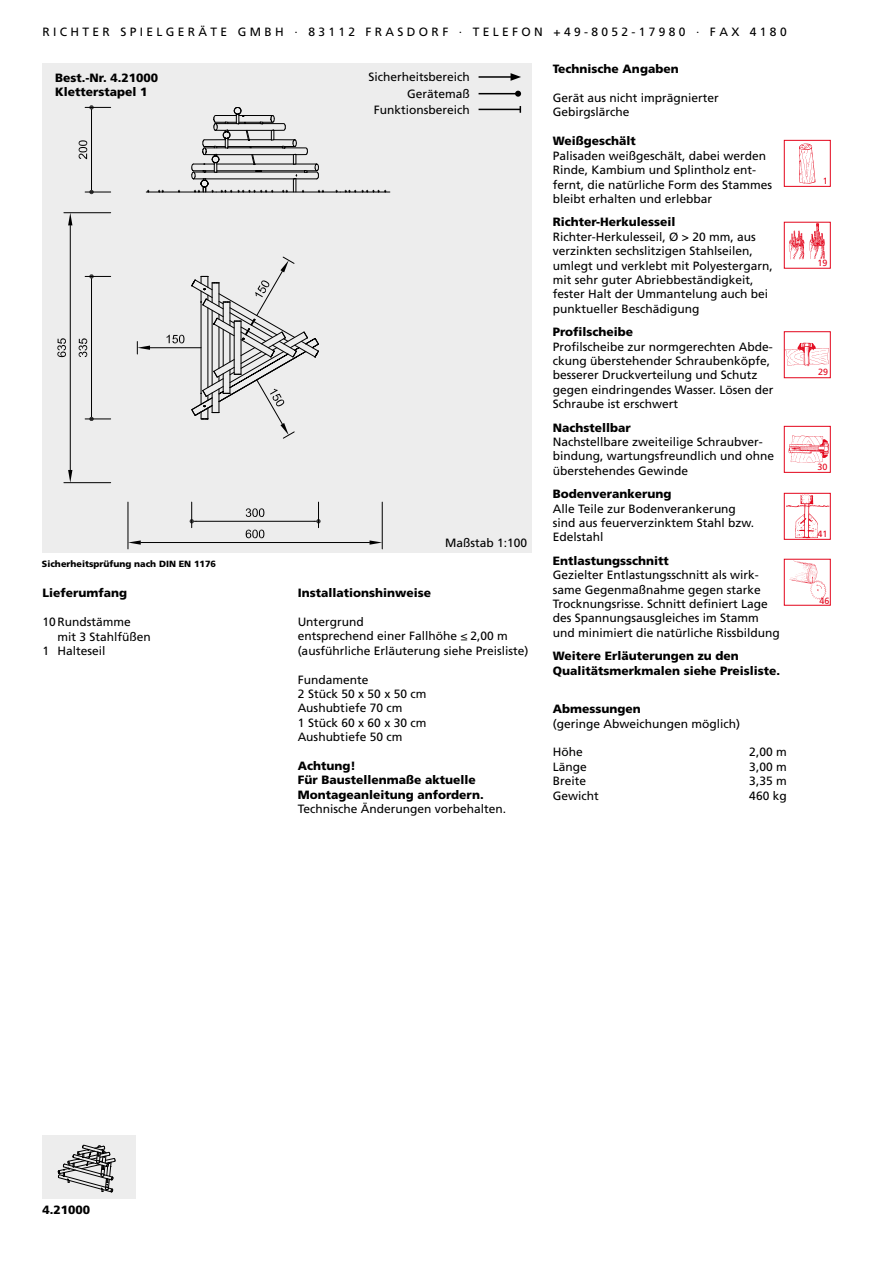
<style>
.page{position:relative;width:893px;height:1263px;background:#fff}
.page>*{position:absolute;margin:0;border:0;box-sizing:border-box;transform-origin:0 0}
.t1{font:12px/14.4px "Frutiger LT Std";color:#000}
.t2{font:900 12px/14.4px "Frutiger LT Std";color:#000}
.t3{font:900 9px "Frutiger LT Std";color:#000}
.t4{font:9px "Frutiger LT Std";color:#e3051b}
</style>
<div class="page">
<div style="left:784px;top:493px;width:47px;height:47px;border:1px solid #e3051b"></div>
<img style="left:786px;top:494px;width:43px;height:44px">
<div style="left:784px;top:140px;width:47px;height:47px;border:1px solid #e3051b"></div>
<img style="left:799px;top:143px;width:17px;height:41px">
<div style="left:784px;top:331px;width:47px;height:47px;border:1px solid #e3051b"></div>
<img style="left:784px;top:342px;width:45px;height:25px">
<div style="left:784px;top:426px;width:47px;height:47px;border:1px solid #e3051b"></div>
<img style="left:788px;top:435px;width:41px;height:28px">
<div style="left:784px;top:222px;width:47px;height:47px;border:1px solid #e3051b"></div>
<img style="left:785px;top:223px;width:42px;height:39px">
<div style="left:784px;top:559px;width:47px;height:47px;border:1px solid #e3051b"></div>
<img style="left:789px;top:561px;width:37px;height:38px">
<div style="left:43px;top:64px;width:488px;height:489px;background:#ededed"></div>
<div style="left:43px;top:1135px;width:93px;height:64px;background:#ededed"></div>
<svg style="left:58px;top:1145px;width:58px;height:48px"></svg>
<hr style="left:91px;top:112px;width:1px;height:76px;background:#000">
<svg style="left:85px;top:188px;width:26px;height:6px"></svg>
<svg style="left:85px;top:105px;width:26px;height:7px"></svg>
<svg style="left:79px;top:140px;width:8px;height:19px"></svg>
<hr style="left:196px;top:521px;width:118px;height:1px;background:#000">
<svg style="left:190px;top:502px;width:6px;height:26px"></svg>
<svg style="left:314px;top:502px;width:7px;height:26px"></svg>
<svg style="left:246px;top:508px;width:18px;height:9px"></svg>
<hr style="left:91px;top:281px;width:1px;height:134px;background:#000">
<svg style="left:85px;top:415px;width:26px;height:6px"></svg>
<svg style="left:85px;top:274px;width:26px;height:7px"></svg>
<svg style="left:79px;top:338px;width:8px;height:19px"></svg>
<hr style="left:128px;top:502px;width:1px;height:47px;background:#000">
<hr style="left:382px;top:502px;width:1px;height:47px;background:#000">
<hr style="left:141px;top:542px;width:229px;height:1px;background:#000">
<svg style="left:128px;top:540px;width:13px;height:5px"></svg>
<svg style="left:370px;top:540px;width:12px;height:5px"></svg>
<svg style="left:246px;top:530px;width:18px;height:8px"></svg>
<hr style="left:146px;top:192px;width:70px;height:1px;background:#000">
<hr style="left:340px;top:192px;width:50px;height:1px;background:#000">
<hr style="left:64px;top:482px;width:47px;height:1px;background:#000">
<hr style="left:64px;top:212px;width:47px;height:1px;background:#000">
<hr style="left:70px;top:225px;width:1px;height:245px;background:#000">
<svg style="left:68px;top:470px;width:4px;height:13px"></svg>
<svg style="left:68px;top:213px;width:4px;height:12px"></svg>
<svg style="left:57px;top:338px;width:9px;height:19px"></svg>
<hr style="left:150px;top:347px;width:51px;height:1px;background:#000">
<svg style="left:137px;top:341px;width:13px;height:13px"></svg>
<svg style="left:157px;top:107px;width:230px;height:332px"></svg>
<hr style="left:479px;top:76px;width:34px;height:2px;background:#000">
<svg style="left:511px;top:73px;width:10px;height:8px"></svg>
<hr style="left:479px;top:93px;width:39px;height:1px;background:#000">
<svg style="left:515px;top:91px;width:6px;height:6px"></svg>
<hr style="left:479px;top:109px;width:41px;height:1px;background:#000">
<p class="t1" style="left:43px;top:25px;width:746px">R I C H T E R S P I E L G E R Ä T E G M B H · 8 3 1 1 2 F R A S D O R F · T E L E F O N + 4 9 - 8 0 5 2 - 1 7 9 8 0 · F A X 4 1 8 0</p>
<p class="t2" style="left:55px;top:70px;width:104px">Best.-Nr. 4.21000<br>Kletterstapel 1</p>
<p class="t3" style="left:42px;top:558px;width:176px">Sicherheitsprüfung nach DIN EN 1176</p>
<p class="t2" style="left:43px;top:586px;width:86px">Lieferumfang</p>
<p class="t1" style="left:43px;top:615px;width:90px">10Rundstämme</p>
<p class="t1" style="left:57px;top:629px;width:95px">mit 3 Stahlfüßen</p>
<p class="t1" style="left:43px;top:644px;width:64px">1 Halteseil</p>
<p class="t1" style="left:368px;top:69px;width:103px;line-height:16.2px;text-align:right">Sicherheitsbereich<br>Gerätemaß<br>Funktionsbereich</p>
<p class="t1" style="left:445px;top:535px;width:84px">Maßstab 1:100</p>
<p class="t2" style="left:298px;top:586px;width:135px">Installationshinweise</p>
<p class="t1" style="left:298px;top:615px;width:232px">Untergrund<br>entsprechend einer Fallhöhe ≤ 2,00 m (ausführliche Erläuterung siehe Preisliste)</p>
<p class="t1" style="left:298px;top:672px;width:130px">Fundamente<br>2 Stück 50 x 50 x 50 cm<br>Aushubtiefe 70 cm<br>1 Stück 60 x 60 x 30 cm<br>Aushubtiefe 50 cm</p>
<p class="t2" style="left:298px;top:759px;width:188px">Achtung!<br>Für Baustellenmaße aktuelle<br>Montageanleitung anfordern.</p>
<p class="t1" style="left:298px;top:802px;width:210px">Technische Änderungen vorbehalten.</p>
<p class="t2" style="left:553px;top:61px;width:127px">Technische Angaben</p>
<p class="t1" style="left:553px;top:90px;width:168px">Gerät aus nicht imprägnierter<br>Gebirgslärche</p>
<p class="t2" style="left:553px;top:134px;width:85px">Weißgeschält</p>
<p class="t1" style="left:553px;top:148px;width:221px">Palisaden weißgeschält, dabei werden Rinde, Kambium und Splintholz ent&shy;fernt, die natürliche Form des Stammes bleibt erhalten und erlebbar</p>
<p class="t2" style="left:553px;top:215px;width:124px">Richter-Herkulesseil</p>
<p class="t1" style="left:553px;top:229px;width:222px">Richter-Herkulesseil, Ø &gt; 20 mm, aus verzinkten sechslitzigen Stahlseilen, umlegt und verklebt mit Polyestergarn, mit sehr guter Abriebbeständigkeit, fester Halt der Ummantelung auch bei punktueller Beschädigung</p>
<p class="t2" style="left:553px;top:325px;width:82px">Profilscheibe</p>
<p class="t1" style="left:553px;top:339px;width:222px">Profilscheibe zur normgerechten Abde&shy;ckung überstehender Schraubenköpfe, besserer Druckverteilung und Schutz gegen eindringendes Wasser. Lösen der Schraube ist erschwert</p>
<p class="t2" style="left:553px;top:420px;width:80px">Nachstellbar</p>
<p class="t1" style="left:553px;top:435px;width:223px">Nachstellbare zweiteilige Schraubver&shy;bindung, wartungsfreundlich und ohne überstehendes Gewinde</p>
<p class="t2" style="left:553px;top:487px;width:120px">Bodenverankerung</p>
<p class="t1" style="left:553px;top:501px;width:203px">Alle Teile zur Bodenverankerung sind aus feuerverzinktem Stahl bzw.<br>Edelstahl</p>
<p class="t2" style="left:553px;top:553px;width:118px">Entlastungsschnitt</p>
<p class="t1" style="left:553px;top:568px;width:229px">Gezielter Entlastungsschnitt als wirk&shy;same Gegenmaßnahme gegen starke Trocknungsrisse. Schnitt definiert Lage des Spannungsausgleiches im Stamm und minimiert die natürliche Rissbildung</p>
<p class="t2" style="left:553px;top:649px;width:229px">Weitere Erläuterungen zu den<br>Qualitätsmerkmalen siehe Preisliste.</p>
<p class="t2" style="left:553px;top:702px;width:90px">Abmessungen</p>
<p class="t1" style="left:553px;top:716px;width:189px">(geringe Abweichungen möglich)</p>
<p class="t1" style="left:553px;top:745px;width:31px">Höhe</p>
<p class="t1" style="left:749px;top:745px;width:39px">2,00 m</p>
<p class="t1" style="left:553px;top:759px;width:36px">Länge</p>
<p class="t1" style="left:749px;top:759px;width:39px">3,00 m</p>
<p class="t1" style="left:553px;top:774px;width:35px">Breite</p>
<p class="t1" style="left:749px;top:774px;width:39px">3,35 m</p>
<p class="t1" style="left:553px;top:788px;width:47px">Gewicht</p>
<p class="t1" style="left:749px;top:788px;width:39px">460 kg</p>
<p class="t4" style="left:823px;top:175px;width:7px">1</p>
<p class="t4" style="left:818px;top:258px;width:12px">19</p>
<p class="t4" style="left:818px;top:367px;width:12px">29</p>
<p class="t4" style="left:818px;top:461px;width:12px">30</p>
<p class="t4" style="left:818px;top:528px;width:12px">41</p>
<p class="t4" style="left:820px;top:596px;width:12px">46</p>
<p class="t2" style="left:43px;top:1203px;width:49px">4.21000</p>
</div>
